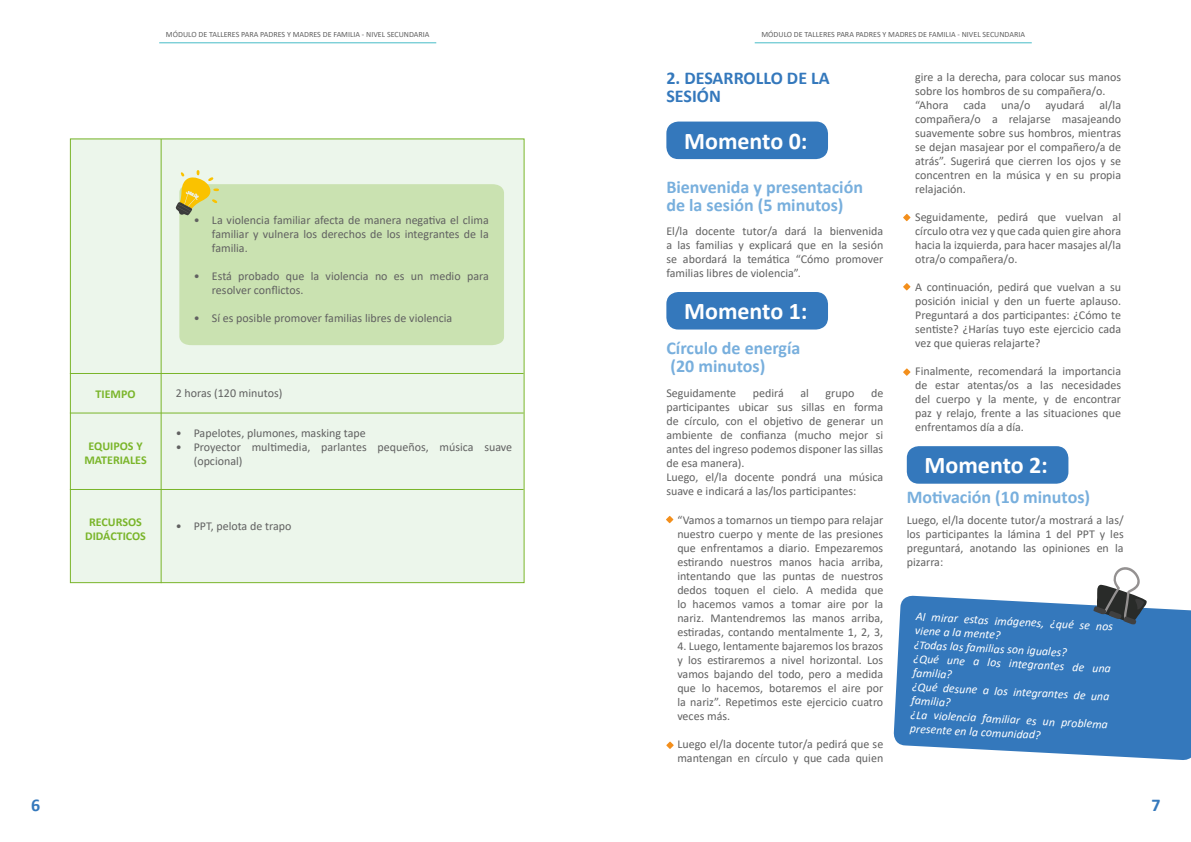
<style>
.page{position:relative;width:1191px;height:842px;background:#fff}
.page>*{position:absolute;margin:0;border:0;box-sizing:border-box;transform-origin:0 0}
.t1{font:700 24px "Calibri";color:#fff}
.t2{font:700 18px/18px "Calibri";color:#78afdd}
.t3{font:700 18px/18px "Calibri";color:#3478bc}
.t4{font:12px/14px "Calibri";color:#616161;text-align:justify}
.t5{font:italic 12px/14px "Calibri";color:#fff}
.t6{font:700 12px/14px "Calibri";color:#7ab52a;text-align:center}
.t7{font:8px "Calibri";color:#616161}
</style>
<div class="page">
<hr style="left:159px;top:43px;width:277px;height:1px;background:#47bcc8">
<hr style="left:754px;top:43px;width:277px;height:1px;background:#47bcc8">
<div style="left:70px;top:138px;width:454px;height:445px;background:#ecf6eb"></div>
<div style="left:179px;top:184px;width:325px;height:161px;background:#cae2b1"></div>
<hr style="left:161px;top:139px;width:1px;height:444px;background:#7ab52a">
<hr style="left:70px;top:412px;width:453px;height:1px;background:#7ab52a">
<hr style="left:70px;top:373px;width:453px;height:1px;background:#7ab52a">
<hr style="left:70px;top:489px;width:453px;height:1px;background:#7ab52a">
<svg style="left:175px;top:170px;width:44px;height:47px"></svg>
<div style="left:666px;top:122px;width:162px;height:37px;background:#3478bc;border-radius:12px"></div>
<div style="left:666px;top:292px;width:162px;height:37px;background:#3478bc;border-radius:12px"></div>
<svg style="left:666px;top:516px;width:7px;height:7px"></svg>
<svg style="left:666px;top:741px;width:7px;height:8px"></svg>
<svg style="left:903px;top:214px;width:7px;height:7px"></svg>
<svg style="left:903px;top:283px;width:7px;height:7px"></svg>
<svg style="left:903px;top:368px;width:7px;height:8px"></svg>
<div style="left:906px;top:446px;width:162px;height:38px;background:#3478bc;border-radius:12px"></div>
<svg style="left:893px;top:595px;width:298px;height:165px;background:#4784c2"></svg>
<svg style="left:1093px;top:567px;width:54px;height:59px"></svg>
<p class="t6" style="left:96px;top:387px;width:41px">TIEMPO</p>
<p class="t6" style="left:84px;top:438px;width:64px">EQUIPOS Y<br>MATERIALES</p>
<p class="t6" style="left:85px;top:515px;width:62px">RECURSOS<br>DIDÁCTICOS</p>
<p class="t7" style="left:166px;top:29px;width:265px">MÓDULO DE TALLERES PARA PADRES Y MADRES DE FAMILIA - NIVEL SECUNDARIA</p>
<p class="t7" style="left:761px;top:29px;width:265px">MÓDULO DE TALLERES PARA PADRES Y MADRES DE FAMILIA - NIVEL SECUNDARIA</p>
<p class="t4" style="left:212px;top:213px;width:278px;text-indent:-18px">• La violencia familiar afecta de manera negativa el clima familiar y vulnera los derechos de los integrantes de la familia.</p>
<p class="t4" style="left:212px;top:269px;width:278px;text-indent:-18px">• Está probado que la violencia no es un medio para resolver conflictos.</p>
<p class="t4" style="left:194px;top:311px;width:260px">• Sí es posible promover familias libres de violencia</p>
<p class="t4" style="left:176px;top:385px;width:108px">2 horas (120 minutos)</p>
<p class="t4" style="left:176px;top:426px;width:192px">• Papelotes, plumones, masking tape</p>
<p class="t4" style="left:194px;top:440px;width:320px;text-indent:-18px">• Proyector multimedia, parlantes pequeños, música suave (opcional)</p>
<p class="t4" style="left:176px;top:518px;width:117px">• PPT, pelota de trapo</p>
<h2 class="t3" style="left:666px;top:69px;width:165px">2. DESARROLLO DE LA<br>SESIÓN</h2>
<h1 class="t1" style="left:684px;top:124px;width:125px">Momento 0:</h1>
<h2 class="t2" style="left:666px;top:178px;width:198px">Bienvenida y presentación de la sesión (5 minutos)</h2>
<p class="t4" style="left:666px;top:224px;width:218px">El/la docente tutor/a dará la bienvenida a las familias y explicará que en la sesión se abordará la temática “Cómo promover familias libres de violencia”.</p>
<h1 class="t1" style="left:684px;top:294px;width:125px">Momento 1:</h1>
<h2 class="t2" style="left:666px;top:339px;width:136px">Círculo de energía (20 minutos)</h2>
<p class="t4" style="left:666px;top:386px;width:71px">Seguidamente</p>
<p class="t4" style="left:753px;top:386px;width:33px">pedirá</p>
<p class="t4" style="left:800px;top:386px;width:10px">al</p>
<p class="t4" style="left:825px;top:386px;width:30px">grupo</p>
<p class="t4" style="left:666px;top:386px;width:218px;text-align:left;text-indent:205px">de participantes ubicar sus sillas en forma de círculo, con el objetivo de generar un ambiente de confianza (mucho mejor si antes del ingreso podemos disponer las sillas de esa manera).<br>Luego, el/la docente pondrá una música suave e indicará a las/los participantes:</p>
<p class="t4" style="left:677px;top:513px;width:207px">“Vamos a tomarnos un tiempo para relajar nuestro cuerpo y mente de las presiones que enfrentamos a diario. Empezaremos estirando nuestros manos hacia arriba, intentando que las puntas de nuestros dedos toquen el cielo. A medida que lo hacemos vamos a tomar aire por la nariz. Mantendremos las manos arriba, estiradas, contando mentalmente 1, 2, 3,</p>
<p class="t4" style="left:677px;top:639px;width:207px">4. Luego, lentamente bajaremos los brazos y los estiraremos a nivel horizontal. Los vamos bajando del todo, pero a medida que lo hacemos, botaremos el aire por la nariz”. Repetimos este ejercicio cuatro veces más.</p>
<p class="t4" style="left:677px;top:737px;width:207px">Luego el/la docente tutor/a pedirá que se mantengan en círculo y que cada quien</p>
<p class="t4" style="left:915px;top:69px;width:207px;text-align:left">gire a la derecha, para colocar sus manos sobre los hombros de su compañera/o. “Ahora</p>
<p class="t4" style="left:915px;top:97px;width:207px;text-indent:184px">al/la compañera/o a relajarse masajeando suavemente sobre sus hombros, mientras se dejan masajear por el compañero/a de atrás”. Sugerirá que cierren los ojos y se concentren en la música y en su propia relajación.</p>
<p class="t4" style="left:915px;top:209px;width:207px">Seguidamente, pedirá que vuelvan al círculo otra vez y que cada quien gire ahora hacia la izquierda, para hacer masajes al/la otra/o compañera/o.</p>
<p class="t4" style="left:915px;top:279px;width:207px">A continuación, pedirá que vuelvan a su posición inicial y den un fuerte aplauso.<br>Preguntará a dos participantes: ¿Cómo te sentiste? ¿Harías tuyo este ejercicio cada vez que quieras relajarte?</p>
<p class="t4" style="left:915px;top:363px;width:207px">Finalmente, recomendará la importancia de estar atentas/os a las necesidades del cuerpo y la mente, y de encontrar paz y relajo, frente a las situaciones que enfrentamos día a día.</p>
<p class="t4" style="left:963px;top:97px;width:24px">cada</p>
<p class="t4" style="left:1001px;top:97px;width:31px">una/o</p>
<p class="t4" style="left:1045px;top:97px;width:40px">ayudará</p>
<h1 class="t1" style="left:924px;top:448px;width:125px">Momento 2:</h1>
<h2 class="t2" style="left:906px;top:488px;width:185px">Motivación (10 minutos)</h2>
<p class="t4" style="left:906px;top:512px;width:218px">Luego, el/la docente tutor/a mostrará a las/ los participantes la lámina 1 del PPT y les preguntará, anotando las opiniones en la pizarra:</p>
<p class="t5" style="left:916px;top:609px;width:199px;rotate:3deg">Al mirar estas imágenes, ¿qué se nos viene a la mente?<br>¿Todas las familias son iguales?<br>¿Qué une a los integrantes de una familia?<br>¿Qué desune a los integrantes de una familia?<br>¿La violencia familiar es un problema presente en la comunidad?</p>
<h2 class="t3" style="left:31px;top:796px;width:11px">6</h2>
<h2 class="t3" style="left:1151px;top:796px;width:11px">7</h2>
</div>
